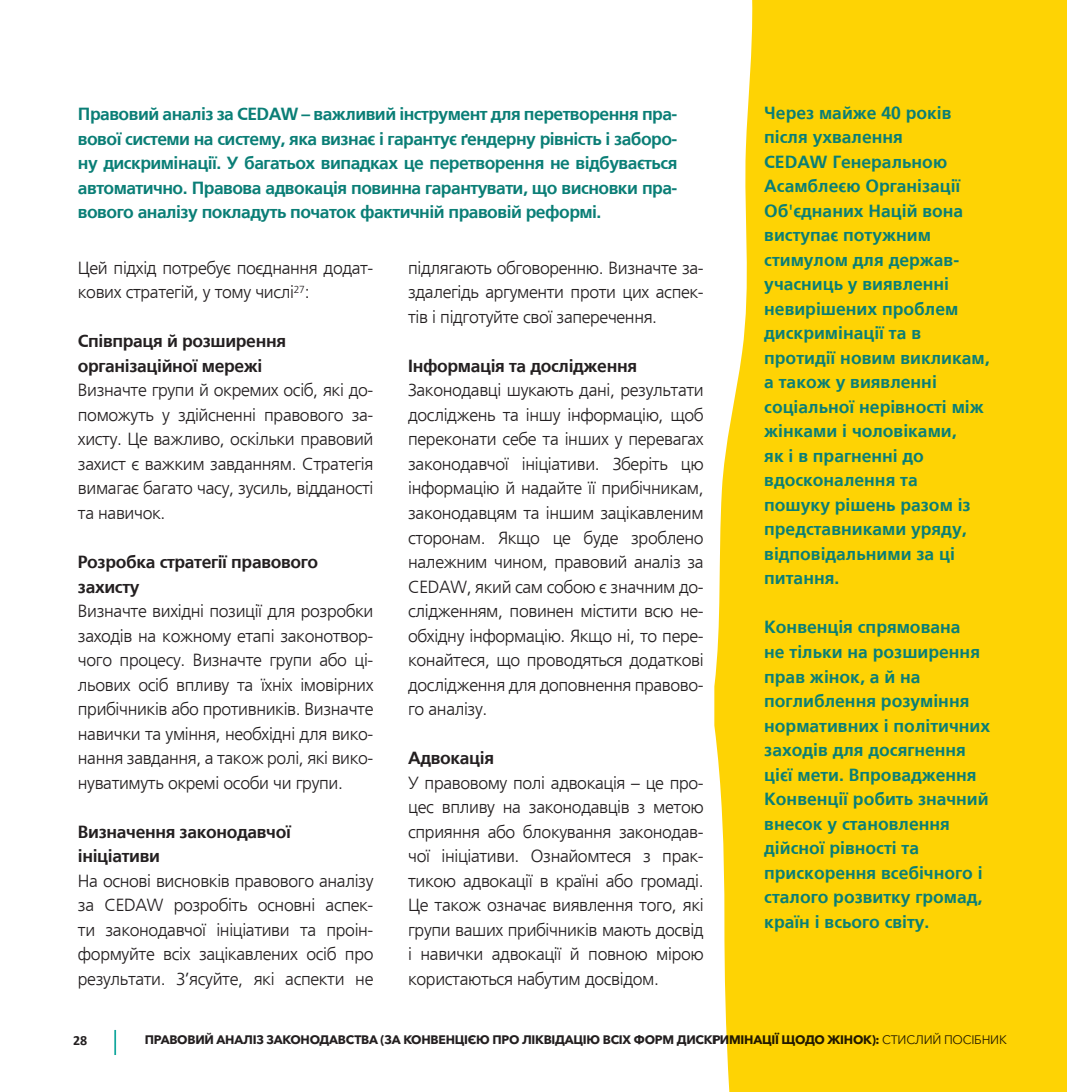
<style>
.page{position:relative;width:1067px;height:1092px;background:#fff}
.page>*{position:absolute;margin:0;border:0;box-sizing:border-box;transform-origin:0 0}
.t1{font:300 17.5px/24.5px "Frutiger LTCYR";letter-spacing:-.02em;color:#231f20;text-align:justify}
.t2{font:700 17.5px/24.5px "Frutiger LTCYR";color:#0a7e76}
.t3{font:700 17.5px/24.5px "Frutiger LTCYR";letter-spacing:-.02em;color:#231f20}
.t4{font:700 14px "Calibri";color:#231f20}
.t5{font:700 12.25px "Avenir Next Cyr";letter-spacing:-.02em;color:#231f20}
.s1{font-weight:400}
</style>
<div class="page">
<hr style="left:114px;top:1029px;width:2px;height:25px;background:#12a79d">
<div style="left:714px;top:0;width:353px;height:1091px;background:#fed304"></div>
<p class="t2" style="left:78px;top:102px;width:601px;text-align:justify">Правовий аналіз за CEDAW – важливий інструмент для перетворення пра&shy;вової системи на систему, яка визнає і гарантує ґендерну рівність і заборо&shy;ну дискримінації. У багатьох випадках це перетворення не відбувається автоматично. Правова адвокація повинна гарантувати, що висновки пра&shy;вового аналізу покладуть початок фактичній правовій реформі.</p>
<p class="t1" style="left:78px;top:256px;width:297px">Цей підхід потребує поєднання додат&shy;кових стратегій, у тому числі<sup>27</sup>:</p>
<p class="t3" style="left:78px;top:329px;width:210px">Співпраця й розширення організаційної мережі</p>
<p class="t1" style="left:78px;top:378px;width:297px">Визначте групи й окремих осіб, які до&shy;поможуть у здійсненні правового за&shy;хисту. Це важливо, оскільки правовий захист є важким завданням. Стратегія вимагає багато часу, зусиль, відданості та навичок.</p>
<p class="t3" style="left:78px;top:550px;width:242px">Розробка стратегії правового захисту</p>
<p class="t1" style="left:78px;top:599px;width:297px">Визначте вихідні позиції для розробки заходів на кожному етапі законотвор&shy;чого процесу. Визначте групи або ці&shy;льових осіб впливу та їхніх імовірних прибічників або противників. Визначте навички та уміння, необхідні для вико&shy;нання завдання, а також ролі, які вико&shy;нуватимуть окремі особи чи групи.</p>
<p class="t3" style="left:78px;top:819px;width:214px">Визначення законодавчої ініціативи</p>
<p class="t1" style="left:78px;top:868px;width:297px">На основі висновків правового аналізу за CEDAW розробіть основні аспек&shy;ти законодавчої ініціативи та проін&shy;формуйте всіх зацікавлених осіб про результати. З’ясуйте, які аспекти не</p>
<p class="t1" style="left:408px;top:256px;width:297px">підлягають обговоренню. Визначте за&shy;здалегідь аргументи проти цих аспек&shy;тів і підготуйте свої заперечення.</p>
<p class="t3" style="left:408px;top:354px;width:230px">Інформація та дослідження</p>
<p class="t1" style="left:408px;top:378px;width:297px">Законодавці шукають дані, результати досліджень та іншу інформацію, щоб переконати себе та інших у перевагах законодавчої ініціативи. Зберіть цю інформацію й надайте її прибічникам, законодавцям та іншим зацікавленим сторонам. Якщо це буде зроблено належним чином, правовий аналіз за CEDAW, який сам собою є значним до&shy;слідженням, повинен містити всю не&shy;обхідну інформацію. Якщо ні, то пере&shy;конайтеся, що проводяться додаткові дослідження для доповнення правово&shy;го аналізу.</p>
<p class="t3" style="left:408px;top:746px;width:87px">Адвокація</p>
<p class="t1" style="left:408px;top:770px;width:297px">У правовому полі адвокація – це про&shy;цес впливу на законодавців з метою сприяння або блокування законодав&shy;чої ініціативи. Ознайомтеся з прак&shy;тикою адвокації в країні або громаді.<br>Це також означає виявлення того, які групи ваших прибічників мають досвід і навички адвокації й повною мірою користаються набутим досвідом.</p>
<p class="t2" style="left:764px;top:100px;width:227px">Через майже 40 років після ухвалення<br>CEDAW Генеральною<br>Асамблеєю Організації<br>Об'єднаних Націй вона виступає потужним стимулом для держав&shy;учасниць у виявленні невирішених проблем дискримінації та в протидії новим викликам, а також у виявленні соціальної нерівності між жінками і чоловіками,<br>як і в прагненні до вдосконалення та<br>пошуку рішень разом із представниками уряду, відповідальними за ці питання.</p>
<p class="t2" style="left:764px;top:615px;width:227px">Конвенція спрямована<br>не тільки на розширення прав жінок, а й на поглиблення розуміння нормативних і політичних заходів для досягнення цієї мети. Впровадження<br>Конвенції робить значний внесок у становлення дійсної рівності та прискорення всебічного і сталого розвитку громад, країн і всього світу.</p>
<p class="t4" style="left:73px;top:1031px;width:16px">28</p>
<p class="t5" style="left:145px;top:1032px;width:863px">ПРАВОВИЙ АНАЛІЗ ЗАКОНОДАВСТВА (ЗА КОНВЕНЦІЄЮ ПРО ЛІКВІДАЦІЮ ВСІХ ФОРМ ДИСКРИМІНАЦІЇ ЩОДО ЖІНОК): <span class="s1">СТИСЛИЙ ПОСІБНИК</span></p>
</div>
